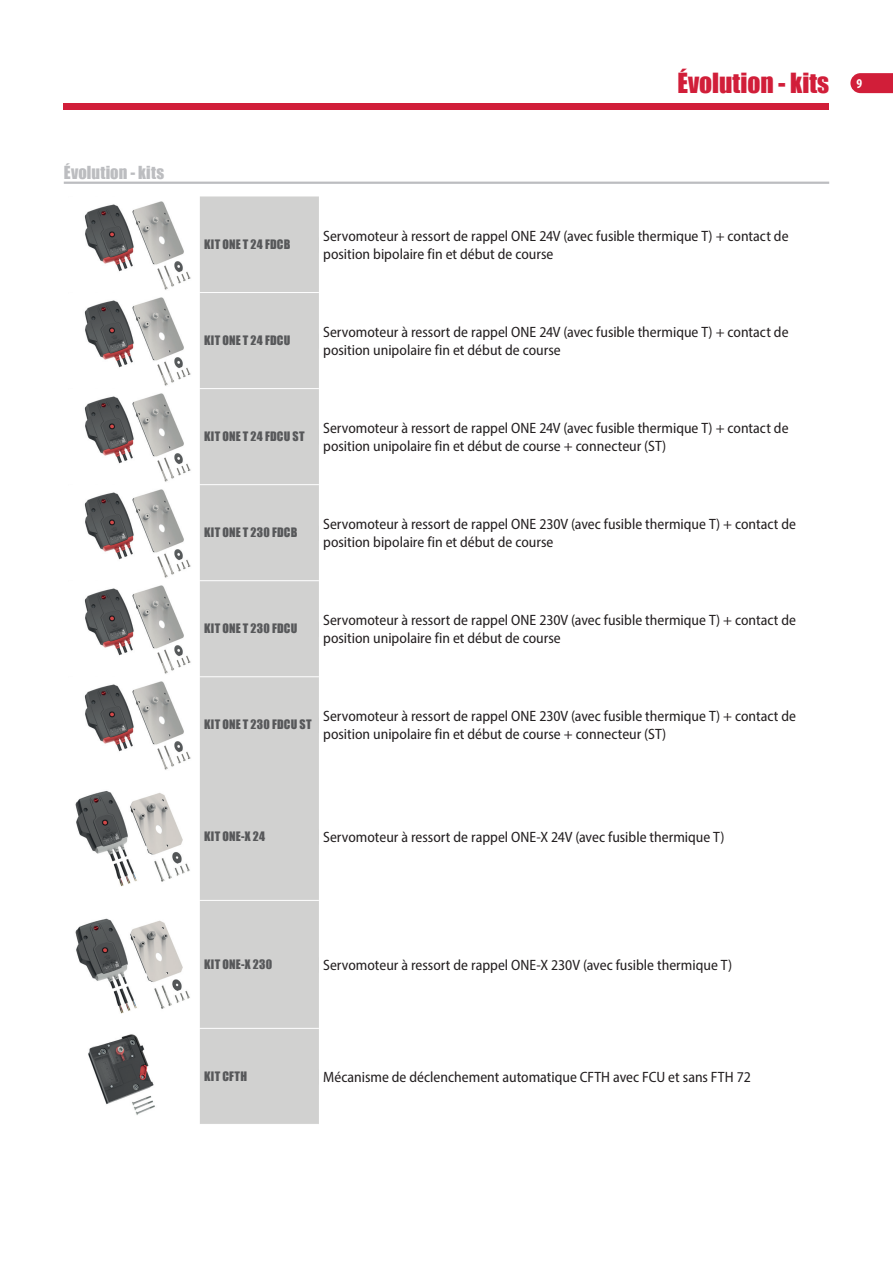
<style>
.page{position:relative;width:893px;height:1263px;background:#fff}
.page>*{position:absolute;margin:0;border:0;box-sizing:border-box;transform-origin:0 0}
.t1{font:25.5px "Impact";color:#d11e39}
.t2{font:16.5px "Impact";letter-spacing:.015em;color:#bcbdc0}
.t3{font:semi-condensed 15px/18px "Myriad Pro";color:#231f20}
.t4{font:12px "Impact";letter-spacing:.025em;color:#57585a}
</style>
<div class="page">
<div style="left:64px;top:103px;width:765px;height:6px;background:#d11e39"></div>
<svg style="left:850px;top:73px;width:43px;height:20px"></svg>
<hr style="left:64px;top:182px;width:765px;height:2px;background:#bcbdc0">
<div style="left:200px;top:196px;width:119px;height:928px;background:#d1d1d0"></div>
<hr style="left:200px;top:292px;width:119px;height:1px;background:#fff">
<hr style="left:200px;top:388px;width:119px;height:1px;background:#fff">
<hr style="left:200px;top:484px;width:119px;height:1px;background:#fff">
<hr style="left:200px;top:580px;width:119px;height:1px;background:#fff">
<hr style="left:200px;top:676px;width:119px;height:1px;background:#fff">
<hr style="left:200px;top:900px;width:119px;height:1px;background:#fff">
<hr style="left:200px;top:1028px;width:119px;height:1px;background:#fff">
<img style="left:84px;top:201px;width:107px;height:569px">
<div style="left:204px;top:238px;width:115px;height:15px;background:#d1d1d0"></div>
<div style="left:204px;top:334px;width:115px;height:15px;background:#d1d1d0"></div>
<div style="left:204px;top:430px;width:115px;height:15px;background:#d1d1d0"></div>
<div style="left:204px;top:526px;width:115px;height:15px;background:#d1d1d0"></div>
<div style="left:204px;top:622px;width:115px;height:15px;background:#d1d1d0"></div>
<div style="left:204px;top:718px;width:115px;height:15px;background:#d1d1d0"></div>
<img style="left:75px;top:791px;width:115px;height:223px">
<div style="left:204px;top:829px;width:115px;height:15px;background:#d1d1d0"></div>
<div style="left:204px;top:957px;width:115px;height:15px;background:#d1d1d0"></div>
<img style="left:88px;top:1034px;width:67px;height:81px">
<div style="left:204px;top:1069px;width:115px;height:15px;background:#d1d1d0"></div>
<p class="t2" style="left:64px;top:160px;width:102px">Évolution - kits</p>
<h1 class="t1" style="left:677px;top:63px;width:186px">Évolution - kits <sup>9</sup></h1>
<p class="t4" style="left:204px;top:235px;width:88px">KIT ONE T 24 FDCB</p>
<p class="t3" style="left:323px;top:227px;width:467px">Servomoteur à ressort de rappel ONE 24V (avec fusible thermique T) + contact de position bipolaire fin et début de course</p>
<p class="t4" style="left:204px;top:331px;width:88px">KIT ONE T 24 FDCU</p>
<p class="t3" style="left:323px;top:323px;width:467px">Servomoteur à ressort de rappel ONE 24V (avec fusible thermique T) + contact de position unipolaire fin et début de course</p>
<p class="t4" style="left:204px;top:427px;width:102px">KIT ONE T 24 FDCU ST</p>
<p class="t3" style="left:323px;top:419px;width:467px">Servomoteur à ressort de rappel ONE 24V (avec fusible thermique T) + contact de position unipolaire fin et début de course + connecteur (ST)</p>
<p class="t4" style="left:204px;top:523px;width:95px">KIT ONE T 230 FDCB</p>
<p class="t3" style="left:323px;top:515px;width:474px">Servomoteur à ressort de rappel ONE 230V (avec fusible thermique T) + contact de position bipolaire fin et début de course</p>
<p class="t4" style="left:204px;top:619px;width:95px">KIT ONE T 230 FDCU</p>
<p class="t3" style="left:323px;top:611px;width:474px">Servomoteur à ressort de rappel ONE 230V (avec fusible thermique T) + contact de position unipolaire fin et début de course</p>
<p class="t4" style="left:204px;top:715px;width:109px">KIT ONE T 230 FDCU ST</p>
<p class="t3" style="left:323px;top:707px;width:474px">Servomoteur à ressort de rappel ONE 230V (avec fusible thermique T) + contact de position unipolaire fin et début de course + connecteur (ST)</p>
<p class="t4" style="left:204px;top:827px;width:63px">KIT ONE-X 24</p>
<p class="t3" style="left:323px;top:828px;width:403px">Servomoteur à ressort de rappel ONE-X 24V (avec fusible thermique T)</p>
<p class="t4" style="left:204px;top:955px;width:69px">KIT ONE-X 230</p>
<p class="t3" style="left:323px;top:956px;width:410px">Servomoteur à ressort de rappel ONE-X 230V (avec fusible thermique T)</p>
<p class="t4" style="left:204px;top:1067px;width:44px">KIT CFTH</p>
<p class="t3" style="left:323px;top:1068px;width:429px">Mécanisme de déclenchement automatique CFTH avec FCU et sans FTH 72</p>
</div>
